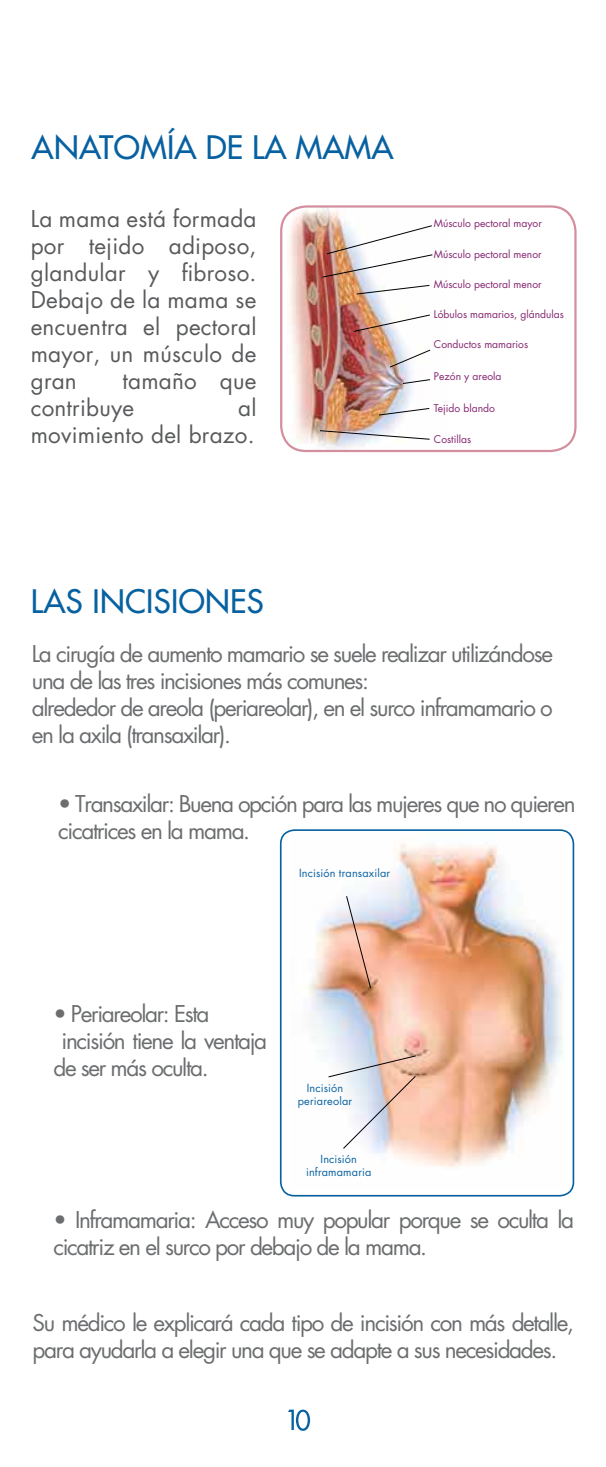
<style>
.page{position:relative;width:606px;height:1467px;background:#fff}
.page>*{position:absolute;margin:0;border:0;box-sizing:border-box;transform-origin:0 0}
.t1{font:500 31.5px "Futura Std";letter-spacing:.01em;color:#0761a1}
.t2{font:500 27px "Futura Std";color:#0761a1}
.t3{font:22.5px/27px "Futura Std";letter-spacing:-.06em;color:#6b6d6f}
.t4{font:22.5px/27px "Futura Std";letter-spacing:.01em;color:#595a5c;text-align:justify}
.t5{font:10.8px/13px "Futura Std";letter-spacing:.015em;color:#0761a1;text-align:center}
.t6{font:10.35px "Futura Std";color:#842470}
</style>
<div class="page">
<svg style="left:296px;top:1410px;width:14px;height:21px"></svg>
<div style="left:280px;top:829px;width:294px;height:367px;border:2px solid #0761a1;border-radius:14px"></div>
<img style="left:307px;top:832px;width:258px;height:335px">
<svg style="left:328px;top:1055px;width:88px;height:94px"></svg>
<svg style="left:346px;top:896px;width:25px;height:92px;background:#dfb6a5"></svg>
<img style="left:287px;top:208px;width:144px;height:243px">
<div style="left:280px;top:205px;width:297px;height:247px;border:2px solid #d38f9e;border-radius:25px"></div>
<img style="left:322px;top:225px;width:111px;height:53px">
<svg style="left:356px;top:285px;width:74px;height:9px"></svg>
<svg style="left:353px;top:315px;width:77px;height:17px"></svg>
<svg style="left:389px;top:350px;width:41px;height:18px"></svg>
<svg style="left:403px;top:379px;width:27px;height:5px"></svg>
<svg style="left:379px;top:408px;width:51px;height:7px"></svg>
<svg style="left:320px;top:430px;width:110px;height:10px"></svg>
<h1 class="t1" style="left:32px;top:127px;width:363px">ANATOMÍA DE LA MAMA</h1>
<p class="t4" style="left:31px;top:206px;width:227px">La mama está formada por tejido adiposo, glandular y fibroso.<br>Debajo de la mama se encuentra el pectoral mayor, un músculo de gran</p>
<p class="t4" style="left:31px;top:368px;width:227px;text-indent:92px">tamaño que contribuye</p>
<p class="t4" style="left:31px;top:395px;width:227px;text-align:right">al<br>movimiento del brazo.</p>
<p class="t6" style="left:434px;top:217px;width:109px">Músculo pectoral mayor</p>
<p class="t6" style="left:434px;top:247px;width:109px">Músculo pectoral menor</p>
<p class="t6" style="left:434px;top:277px;width:109px">Músculo pectoral menor</p>
<p class="t6" style="left:434px;top:308px;width:132px">Lóbulos mamarios, glándulas</p>
<p class="t6" style="left:434px;top:338px;width:96px">Conductos mamarios</p>
<p class="t6" style="left:434px;top:370px;width:69px">Pezón y areola</p>
<p class="t6" style="left:434px;top:401px;width:63px">Tejido blando</p>
<p class="t6" style="left:434px;top:433px;width:39px">Costillas</p>
<h1 class="t1" style="left:31px;top:581px;width:234px">LAS INCISIONES</h1>
<p class="t3" style="left:32px;top:641px;width:523px">La cirugía de aumento mamario se suele realizar utilizándose una de las tres incisiones más comunes:<br>alrededor de areola (periareolar), en el surco inframamario o en la axila (transaxilar).</p>
<p class="t3" style="left:58px;top:791px;width:519px">• Transaxilar: Buena opción para las mujeres que no quieren cicatrices en la mama.</p>
<p class="t5" style="left:299px;top:867px;width:93px">Incisión transaxilar</p>
<p class="t3" style="left:53px;top:1001px;width:158px">• Periareolar: Esta</p>
<p class="t3" style="left:62px;top:1028px;width:207px">incisión tiene la ventaja</p>
<p class="t3" style="left:53px;top:1055px;width:157px">de ser más oculta.</p>
<p class="t5" style="left:298px;top:1082px;width:56px">Incisión periareolar</p>
<p class="t5" style="left:306px;top:1152px;width:67px">Incisión inframamaria</p>
<p class="t3" style="left:53px;top:1206px;width:522px">• Inframamaria: Acceso muy popular porque se oculta la cicatriz en el surco por debajo de la mama.</p>
<p class="t3" style="left:33px;top:1309px;width:543px">Su médico le explicará cada tipo de incisión con más detalle, para ayudarla a elegir una que se adapte a sus necesidades.</p>
<p class="t2" style="left:285px;top:1403px;width:17px">1</p>
</div>
